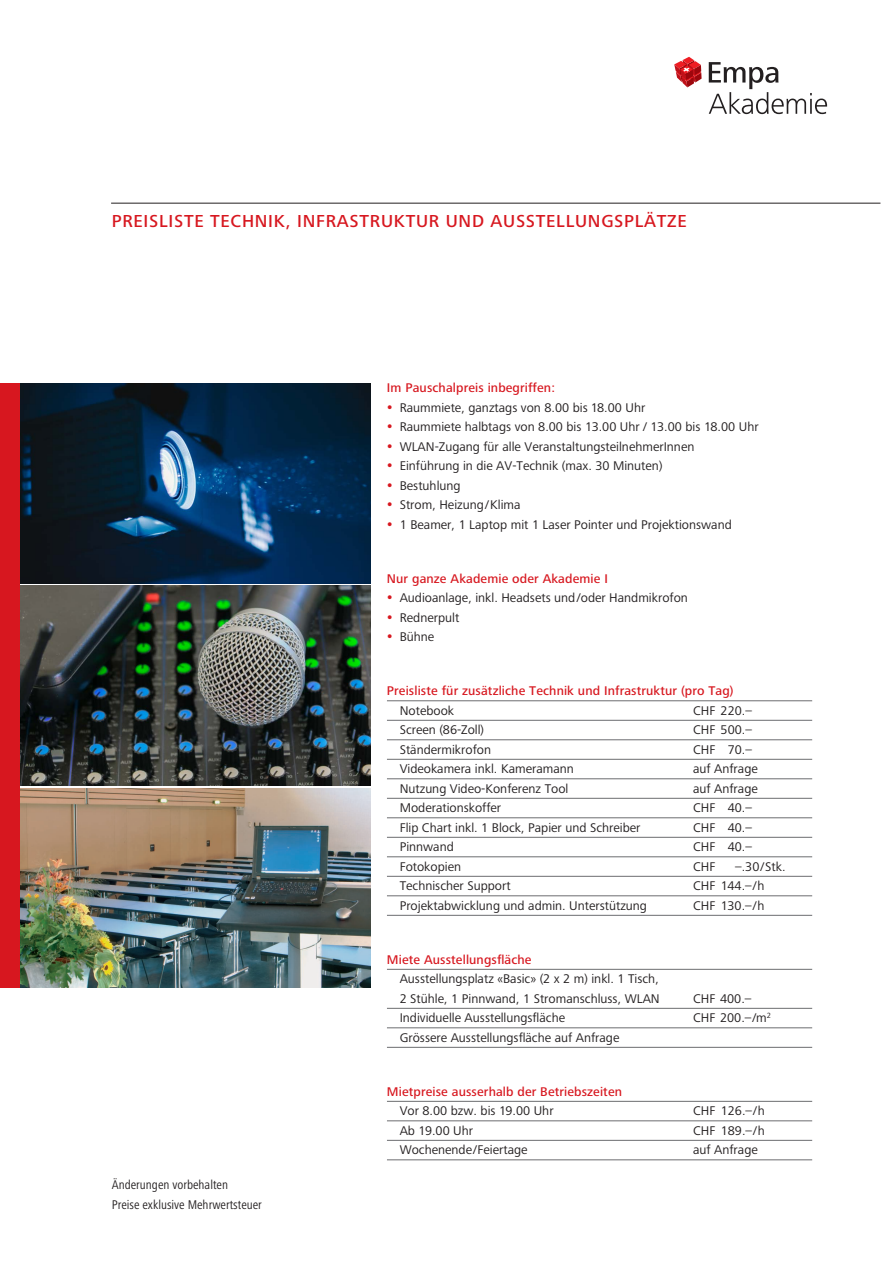
<style>
.page{position:relative;width:893px;height:1263px;background:#fff}
.page>*{position:absolute;margin:0;border:0;box-sizing:border-box;transform-origin:0 0}
.SPITZMARKE{font:500 18px "Frutiger Next Pro";letter-spacing:.04em;color:#d7171f}
.adresse___datum{font:13.05px "Frutiger Next Pro";color:#231f20}
.adresse___datum-2{font:500 13.05px "Frutiger Next Pro";letter-spacing:.01em;color:#d7171f}
.adresse___datum-3{font:condensed 13.05px "Frutiger Next Pro";color:#231f20}
.s1{color:#d7171f}
</style>
<div class="page">
<hr style="left:111px;top:203px;width:769px;height:1px;background:#231f20">
<hr style="left:387px;top:700px;width:425px;height:1px;background:#6c6d70">
<hr style="left:387px;top:720px;width:425px;height:1px;background:#6c6d70">
<hr style="left:387px;top:739px;width:425px;height:1px;background:#6c6d70">
<hr style="left:387px;top:759px;width:425px;height:1px;background:#6c6d70">
<hr style="left:387px;top:778px;width:425px;height:1px;background:#6c6d70">
<hr style="left:387px;top:798px;width:425px;height:1px;background:#6c6d70">
<hr style="left:387px;top:817px;width:425px;height:1px;background:#6c6d70">
<hr style="left:387px;top:837px;width:425px;height:1px;background:#6c6d70">
<hr style="left:387px;top:856px;width:425px;height:1px;background:#6c6d70">
<hr style="left:387px;top:876px;width:425px;height:1px;background:#6c6d70">
<hr style="left:387px;top:895px;width:425px;height:1px;background:#6c6d70">
<hr style="left:387px;top:915px;width:425px;height:1px;background:#6c6d70">
<hr style="left:387px;top:969px;width:425px;height:1px;background:#6c6d70">
<hr style="left:387px;top:1008px;width:425px;height:1px;background:#6c6d70">
<hr style="left:387px;top:1027px;width:425px;height:1px;background:#6c6d70">
<hr style="left:387px;top:1047px;width:425px;height:1px;background:#6c6d70">
<hr style="left:387px;top:1101px;width:425px;height:1px;background:#6c6d70">
<hr style="left:387px;top:1120px;width:425px;height:1px;background:#6c6d70">
<hr style="left:387px;top:1140px;width:425px;height:1px;background:#6c6d70">
<hr style="left:387px;top:1159px;width:425px;height:1px;background:#6c6d70">
<img style="left:20px;top:383px;width:351px;height:200px">
<img style="left:20px;top:586px;width:351px;height:199px">
<img style="left:20px;top:788px;width:351px;height:200px">
<div style="left:0;top:383px;width:20px;height:605px;background:#d7171f"></div>
<svg style="left:674px;top:57px;width:28px;height:30px"></svg>
<svg style="left:709px;top:62px;width:118px;height:52px"></svg>
<p class="SPITZMARKE" style="left:112px;top:210px;width:576px">PREISLISTE TECHNIK, INFRASTRUKTUR UND AUSSTELLUNGSPLÄTZE</p>
<p class="adresse___datum-2" style="left:387px;top:380px;width:170px">Im Pauschalpreis inbegriffen:</p>
<p class="adresse___datum" style="left:387px;top:400px;width:260px"><span class="s1">•</span> Raummiete, ganztags von 8.00 bis 18.00 Uhr</p>
<p class="adresse___datum" style="left:387px;top:419px;width:373px"><span class="s1">•</span> Raummiete halbtags von 8.00 bis 13.00 Uhr / 13.00 bis 18.00 Uhr</p>
<p class="adresse___datum" style="left:387px;top:439px;width:309px"><span class="s1">•</span> WLAN-Zugang für alle VeranstaltungsteilnehmerInnen</p>
<p class="adresse___datum" style="left:387px;top:458px;width:277px"><span class="s1">•</span> Einführung in die AV-Technik (max. 30 Minuten)</p>
<p class="adresse___datum" style="left:387px;top:478px;width:75px"><span class="s1">•</span> Bestuhlung</p>
<p class="adresse___datum" style="left:387px;top:497px;width:135px"><span class="s1">•</span> Strom, Heizung/Klima</p>
<p class="adresse___datum" style="left:387px;top:517px;width:346px"><span class="s1">•</span> 1 Beamer, 1 Laptop mit 1 Laser Pointer und Projektionswand</p>
<p class="adresse___datum-2" style="left:387px;top:571px;width:222px">Nur ganze Akademie oder Akademie I</p>
<p class="adresse___datum" style="left:387px;top:590px;width:302px"><span class="s1">•</span> Audioanlage, inkl. Headsets und/oder Handmikrofon</p>
<p class="adresse___datum" style="left:387px;top:610px;width:74px"><span class="s1">•</span> Rednerpult</p>
<p class="adresse___datum" style="left:387px;top:629px;width:49px"><span class="s1">•</span> Bühne</p>
<p class="adresse___datum-2" style="left:387px;top:683px;width:348px">Preisliste für zusätzliche Technik und Infrastruktur (pro Tag)</p>
<p class="adresse___datum" style="left:400px;top:703px;width:56px">Notebook</p>
<p class="adresse___datum" style="left:693px;top:703px;width:60px">CHF 220.–</p>
<p class="adresse___datum" style="left:400px;top:722px;width:86px">Screen (86-Zoll)</p>
<p class="adresse___datum" style="left:693px;top:722px;width:60px">CHF 500.–</p>
<p class="adresse___datum" style="left:400px;top:742px;width:93px">Ständermikrofon</p>
<p class="adresse___datum" style="left:693px;top:742px;width:60px">CHF 70.–</p>
<p class="adresse___datum" style="left:400px;top:761px;width:176px">Videokamera inkl. Kameramann</p>
<p class="adresse___datum" style="left:693px;top:761px;width:66px">auf Anfrage</p>
<p class="adresse___datum" style="left:400px;top:781px;width:170px">Nutzung Video-Konferenz Tool</p>
<p class="adresse___datum" style="left:693px;top:781px;width:66px">auf Anfrage</p>
<p class="adresse___datum" style="left:400px;top:800px;width:103px">Moderationskoffer</p>
<p class="adresse___datum" style="left:693px;top:800px;width:60px">CHF 40.–</p>
<p class="adresse___datum" style="left:400px;top:820px;width:242px">Flip Chart inkl. 1 Block, Papier und Schreiber</p>
<p class="adresse___datum" style="left:693px;top:820px;width:60px">CHF 40.–</p>
<p class="adresse___datum" style="left:400px;top:839px;width:56px">Pinnwand</p>
<p class="adresse___datum" style="left:693px;top:839px;width:60px">CHF 40.–</p>
<p class="adresse___datum" style="left:400px;top:859px;width:63px">Fotokopien</p>
<p class="adresse___datum" style="left:693px;top:859px;width:24px">CHF</p>
<p class="adresse___datum" style="left:735px;top:859px;width:52px">–.30/Stk.</p>
<p class="adresse___datum" style="left:400px;top:878px;width:112px">Technischer Support</p>
<p class="adresse___datum" style="left:693px;top:878px;width:73px">CHF 144.–/h</p>
<p class="adresse___datum" style="left:400px;top:898px;width:249px">Projektabwicklung und admin. Unterstützung</p>
<p class="adresse___datum" style="left:693px;top:898px;width:73px">CHF 130.–/h</p>
<p class="adresse___datum-2" style="left:387px;top:952px;width:146px">Miete Ausstellungsfläche</p>
<p class="adresse___datum" style="left:400px;top:971px;width:261px">Ausstellungsplatz «Basic» (2 x 2 m) inkl. 1 Tisch,</p>
<p class="adresse___datum" style="left:400px;top:991px;width:262px">2 Stühle, 1 Pinnwand, 1 Stromanschluss, WLAN</p>
<p class="adresse___datum" style="left:693px;top:991px;width:60px">CHF 400.–</p>
<p class="adresse___datum" style="left:400px;top:1010px;width:167px">Individuelle Ausstellungsfläche</p>
<p class="adresse___datum" style="left:693px;top:1010px;width:79px">CHF 200.–/m<sup>2</sup></p>
<p class="adresse___datum" style="left:400px;top:1030px;width:221px">Grössere Ausstellungsfläche auf Anfrage</p>
<p class="adresse___datum-3" style="left:112px;top:1177px;width:118px">Änderungen vorbehalten</p>
<p class="adresse___datum-3" style="left:112px;top:1197px;width:152px">Preise exklusive Mehrwertsteuer</p>
<p class="adresse___datum-2" style="left:387px;top:1084px;width:237px">Mietpreise ausserhalb der Betriebszeiten</p>
<p class="adresse___datum" style="left:400px;top:1103px;width:155px">Vor 8.00 bzw. bis 19.00 Uhr</p>
<p class="adresse___datum" style="left:693px;top:1103px;width:73px">CHF 126.–/h</p>
<p class="adresse___datum" style="left:400px;top:1123px;width:75px">Ab 19.00 Uhr</p>
<p class="adresse___datum" style="left:693px;top:1123px;width:73px">CHF 189.–/h</p>
<p class="adresse___datum" style="left:400px;top:1142px;width:129px">Wochenende/Feiertage</p>
<p class="adresse___datum" style="left:693px;top:1142px;width:66px">auf Anfrage</p>
</div>
